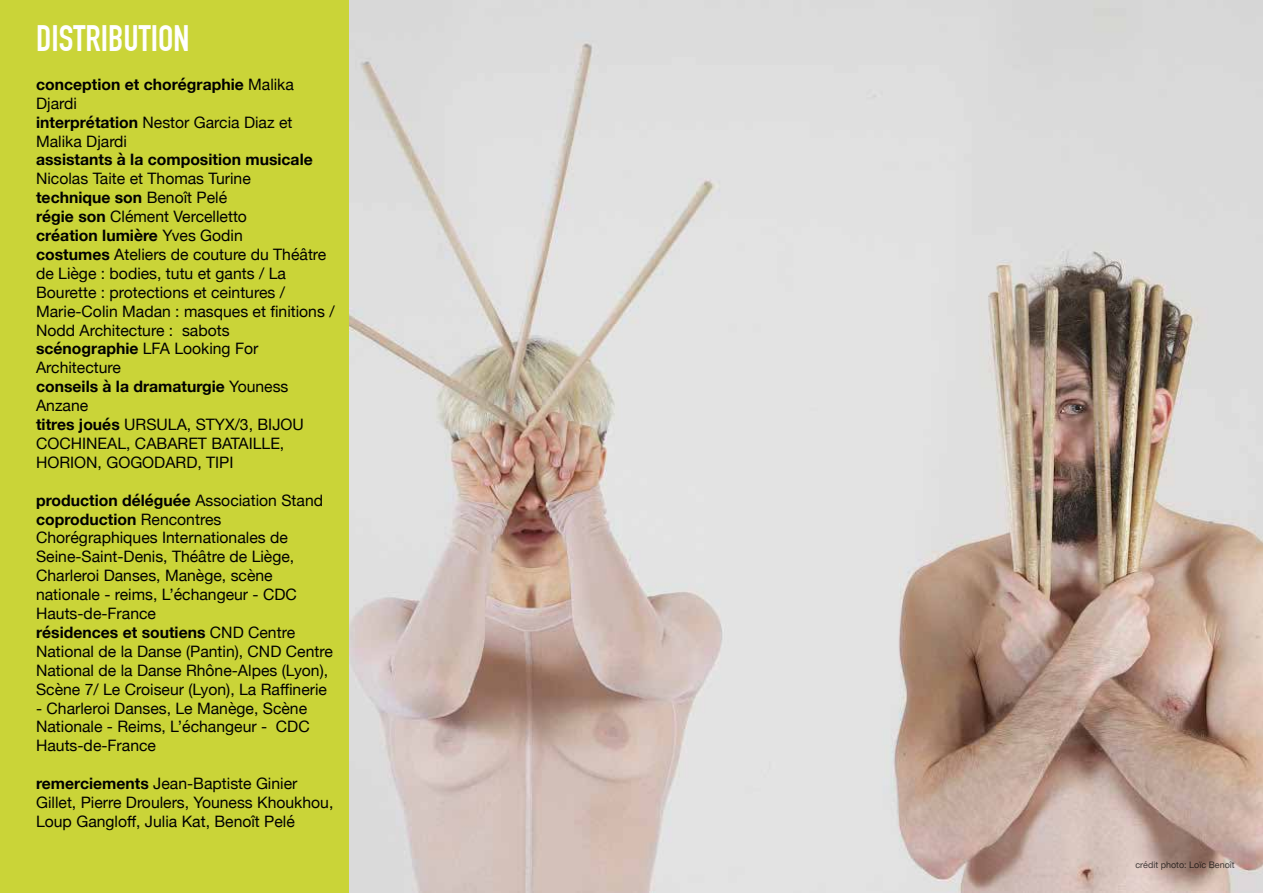
<style>
.page{position:relative;width:1263px;height:893px;background:#fff}
.page>*{position:absolute;margin:0;border:0;box-sizing:border-box;transform-origin:0 0}
.t1{font:700 36px "DIN Condensed";color:#fff}
.t2{font:15.75px/18.9px "Helvetica Neue";color:#000}
.t3{font:700 15.75px "Helvetica Neue";color:#000}
.t4{font:9px "Helvetica Neue";color:#000}
.s1{font-weight:700}
</style>
<div class="page">
<img style="left:349px;top:0;width:914px;height:893px">
<div style="left:0;top:0;width:349px;height:893px;background:#cad438"></div>
<h1 class="t1" style="left:36px;top:17px;width:155px">DISTRIBUTION</h1>
<p class="t2" style="left:36px;top:76px;width:259px"><span class="s1">conception et chorégraphie</span> Malika<br>Djardi<br><span class="s1">interprétation</span> Nestor Garcia Diaz et<br>Malika Djardi</p>
<p class="t3" style="left:36px;top:147px;width:278px">assistants à la composition musicale</p>
<p class="t2" style="left:36px;top:170px;width:300px">Nicolas Taite et Thomas Turine<br><span class="s1">technique son</span> Benoît Pelé<br><span class="s1">régie son</span> Clément Vercelletto<br><span class="s1">création lumière</span> Yves Godin<br><span class="s1">costumes</span> Ateliers de couture du Théâtre de Liège : bodies, tutu et gants / La<br>Bourette : protections et ceintures /<br>Marie-Colin Madan : masques et finitions /<br>Nodd Architecture : sabots <span class="s1">scénographie</span> LFA Looking For<br>Architecture<br><span class="s1">conseils à la dramaturgie</span> Youness<br>Anzane<br><span class="s1">titres joués</span> URSULA, STYX/3, BIJOU<br>COCHINEAL, CABARET BATAILLE,<br>HORION, GOGODARD, TIPI</p>
<p class="t2" style="left:36px;top:491px;width:298px"><span class="s1">production déléguée</span> Association Stand <span class="s1">coproduction</span> Rencontres Chorégraphiques Internationales de Seine-Saint-Denis, Théâtre de Liège, Charleroi Danses, Manège, scène nationale - reims, L’échangeur - CDC Hauts-de-France<br><span class="s1">résidences et soutiens</span> CND Centre National de la Danse (Pantin), CND Centre National de la Danse Rhône-Alpes (Lyon), Scène 7/ Le Croiseur (Lyon), La Raffinerie</p>
<p class="t2" style="left:36px;top:699px;width:275px">- Charleroi Danses, Le Manège, Scène<br>Nationale - Reims, L’échangeur - CDC<br>Hauts-de-France</p>
<p class="t2" style="left:36px;top:775px;width:299px"><span class="s1">remerciements</span> Jean-Baptiste Ginier<br>Gillet, Pierre Droulers, Youness Khoukhou,<br>Loup Gangloff, Julia Kat, Benoît Pelé</p>
<p class="t4" style="left:1135px;top:859px;width:101px">crédit photo: Loïc Benoît</p>
</div>
